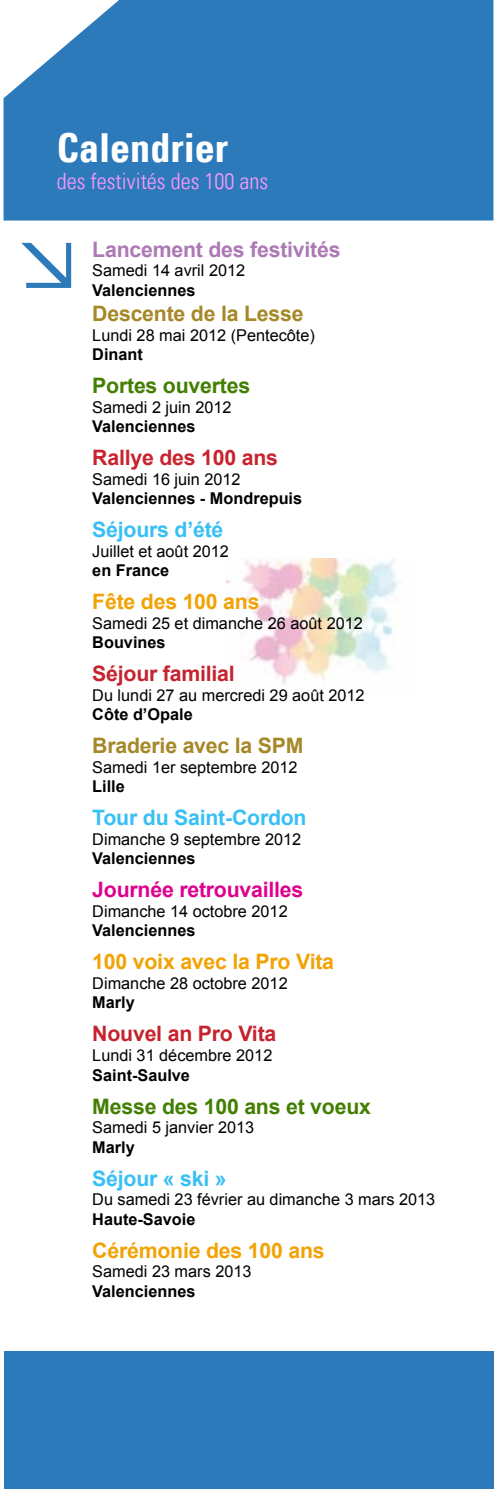
<style>
.page{position:relative;width:497px;height:1489px;background:#fff}
.page>*{position:absolute;margin:0;border:0;box-sizing:border-box;transform-origin:0 0}
.t1{font:700 condensed 40px "Univers LT";color:#fff}
.t2{font:300 condensed 22.5px "Univers LT";color:#ff98ff}
.t3{font:700 21.25px "Arial";letter-spacing:-.01em;color:#f1a305}
.t4{font:700 21.25px "Arial";letter-spacing:-.01em;color:#38c0f4}
.t5{font:700 21.25px "Arial";letter-spacing:-.01em;color:#427f00}
.t6{font:700 21.25px "Arial";letter-spacing:-.01em;color:#a68828}
.t7{font:700 21.25px "Arial";letter-spacing:-.01em;color:#c5232e}
.t8{font:700 21.25px "Arial";letter-spacing:-.01em;color:#ac79b4}
.t9{font:700 21.25px "Arial";letter-spacing:-.01em;color:#de018d}
.t10{font:700 21.25px "Arial";letter-spacing:-.01em;color:#c8232e}
.t11{font:16.25px "Arial";color:#000}
.t12{font:700 16.25px "Arial";color:#000}
</style>
<div class="page">
<div style="left:4px;top:0;width:489px;height:220px;background:#2d7aba"></div>
<div style="left:4px;top:1351px;width:489px;height:137px;background:#2d7aba"></div>
<svg style="left:21px;top:243px;width:50px;height:45px"></svg>
<img style="left:225px;top:558px;width:174px;height:127px">
<h1 class="t1" style="left:57px;top:123px;width:173px">Calendrier</h1>
<h2 class="t2" style="left:57px;top:167px;width:213px">des festivités des 100 ans</h2>
<h3 class="t8" style="left:92px;top:235px;width:249px">Lancement des festivités</h3>
<p class="t11" style="left:92px;top:260px;width:154px">Samedi 14 avril 2012</p>
<p class="t12" style="left:92px;top:279px;width:104px">Valenciennes</p>
<h3 class="t6" style="left:92px;top:299px;width:212px">Descente de la Lesse</h3>
<p class="t11" style="left:92px;top:324px;width:224px">Lundi 28 mai 2012 (Pentecôte)</p>
<p class="t12" style="left:92px;top:343px;width:52px">Dinant</p>
<h3 class="t5" style="left:92px;top:371px;width:159px">Portes ouvertes</h3>
<p class="t11" style="left:92px;top:396px;width:141px">Samedi 2 juin 2012</p>
<p class="t12" style="left:92px;top:415px;width:104px">Valenciennes</p>
<h3 class="t10" style="left:92px;top:443px;width:187px">Rallye des 100 ans</h3>
<p class="t11" style="left:92px;top:468px;width:150px">Samedi 16 juin 2012</p>
<p class="t12" style="left:92px;top:487px;width:211px">Valenciennes - Mondrepuis</p>
<h3 class="t4" style="left:92px;top:515px;width:132px">Séjours d’été</h3>
<p class="t11" style="left:92px;top:540px;width:138px">Juillet et août 2012</p>
<p class="t12" style="left:92px;top:559px;width:78px">en France</p>
<h3 class="t3" style="left:92px;top:587px;width:168px">Fête des 100 ans</h3>
<p class="t11" style="left:92px;top:612px;width:272px">Samedi 25 et dimanche 26 août 2012</p>
<p class="t12" style="left:92px;top:631px;width:75px">Bouvines</p>
<h3 class="t7" style="left:92px;top:659px;width:144px">Séjour familial</h3>
<p class="t11" style="left:92px;top:684px;width:273px">Du lundi 27 au mercredi 29 août 2012</p>
<p class="t12" style="left:92px;top:703px;width:102px">Côte d’Opale</p>
<h3 class="t6" style="left:92px;top:731px;width:212px">Braderie avec la SPM</h3>
<p class="t11" style="left:92px;top:756px;width:207px">Samedi 1er septembre 2012</p>
<p class="t12" style="left:92px;top:775px;width:34px">Lille</p>
<h3 class="t4" style="left:92px;top:803px;width:215px">Tour du Saint-Cordon</h3>
<p class="t11" style="left:92px;top:828px;width:210px">Dimanche 9 septembre 2012</p>
<p class="t12" style="left:92px;top:847px;width:104px">Valenciennes</p>
<h3 class="t9" style="left:92px;top:875px;width:212px">Journée retrouvailles</h3>
<p class="t11" style="left:92px;top:900px;width:197px">Dimanche 14 octobre 2012</p>
<p class="t12" style="left:92px;top:919px;width:104px">Valenciennes</p>
<h3 class="t3" style="left:92px;top:947px;width:243px">100 voix avec la Pro Vita</h3>
<p class="t11" style="left:92px;top:972px;width:197px">Dimanche 28 octobre 2012</p>
<p class="t12" style="left:92px;top:991px;width:44px">Marly</p>
<h3 class="t7" style="left:92px;top:1019px;width:185px">Nouvel an Pro Vita</h3>
<p class="t11" style="left:92px;top:1044px;width:181px">Lundi 31 décembre 2012</p>
<p class="t12" style="left:92px;top:1063px;width:99px">Saint-Saulve</p>
<h3 class="t5" style="left:92px;top:1091px;width:280px">Messe des 100 ans et voeux</h3>
<p class="t11" style="left:92px;top:1116px;width:163px">Samedi 5 janvier 2013</p>
<p class="t12" style="left:92px;top:1135px;width:44px">Marly</p>
<h3 class="t4" style="left:92px;top:1163px;width:136px">Séjour « ski »</h3>
<p class="t11" style="left:92px;top:1188px;width:344px">Du samedi 23 février au dimanche 3 mars 2013</p>
<p class="t12" style="left:92px;top:1207px;width:104px">Haute-Savoie</p>
<h3 class="t3" style="left:92px;top:1235px;width:233px">Cérémonie des 100 ans</h3>
<p class="t11" style="left:92px;top:1260px;width:160px">Samedi 23 mars 2013</p>
<p class="t12" style="left:92px;top:1279px;width:104px">Valenciennes</p>
</div>
